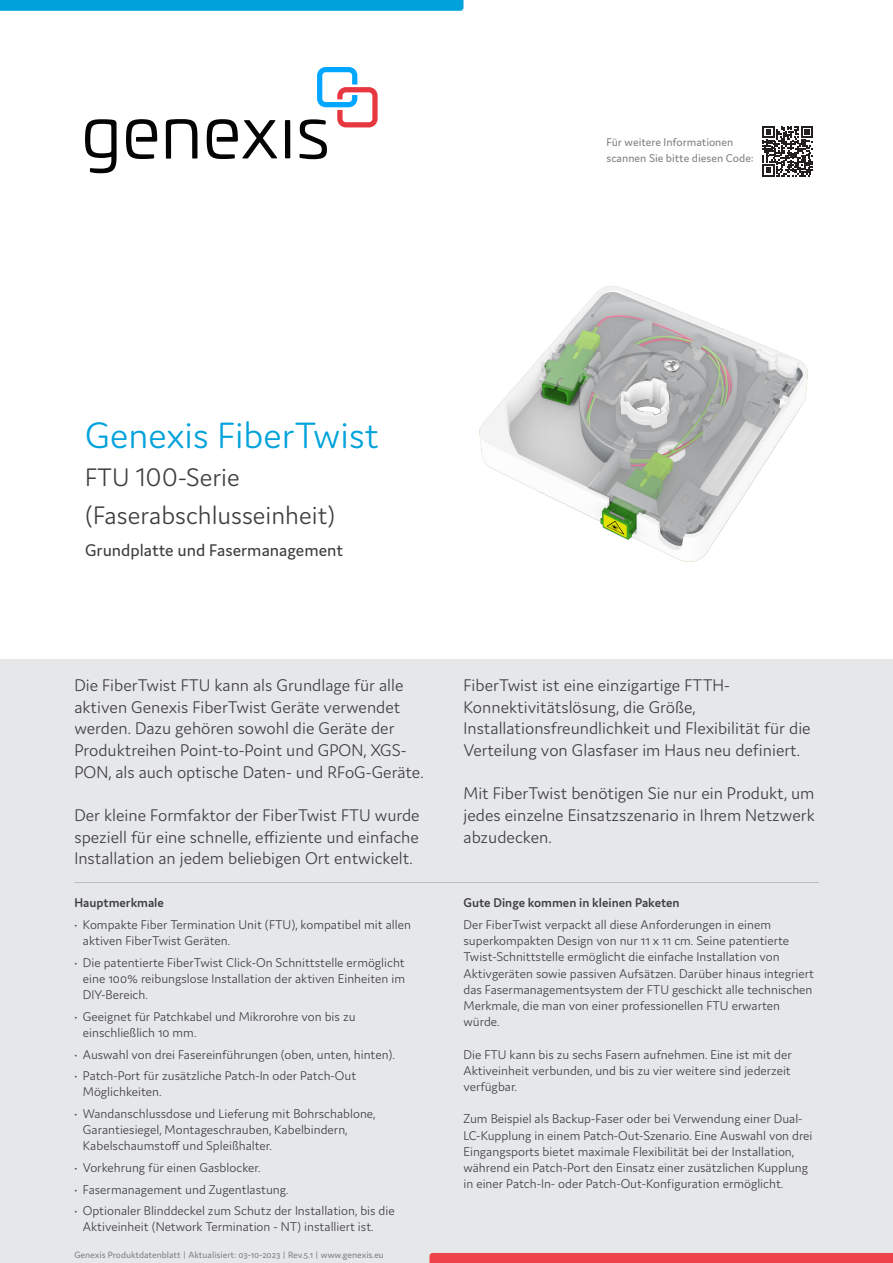
<style>
.page{position:relative;width:893px;height:1263px;background:#fff}
.page>*{position:absolute;margin:0;border:0;box-sizing:border-box;transform-origin:0 0}
.Product_name{font:300 39px "Domus";color:#00a2db}
.Product_Series{font:300 27px "Domus";color:#3e3e3f}
.Intro{font:300 18px/21.6px "Domus";color:#3e3e3f}
.Product_description{font:18px "Domus";color:#3e3e3f}
.Body{font:300 13.5px/16.2px "Domus";color:#3e3e3f}
.Body_header{font:600 13.5px "Domus";color:#3e3e3f}
.t1{font:12px/16.2px "Domus";color:#808285}
.t2{font:9.75px "Domus";color:#808285}
</style>
<div class="page">
<div style="left:0;top:659px;width:893px;height:604px;background:#e6e7e9"></div>
<hr style="left:74px;top:882px;width:745px;height:1px;background:#bcbdc0">
<svg style="left:762px;top:126px;width:51px;height:51px"></svg>
<img style="left:479px;top:286px;width:329px;height:276px">
<div style="left:429px;top:1253px;width:464px;height:10px;background:#ee424a"></div>
<svg style="left:0;top:0;width:463px;height:11px;background:#04a3db"></svg>
<svg style="left:126px;top:119px;width:31px;height:40px"></svg>
<svg style="left:207px;top:119px;width:70px;height:40px"></svg>
<div style="left:285px;top:120px;width:5px;height:38px;background:#040404"></div>
<svg style="left:85px;top:119px;width:32px;height:54px"></svg>
<svg style="left:300px;top:67px;width:78px;height:92px"></svg>
<svg style="left:166px;top:119px;width:31px;height:40px"></svg>
<p class="t1" style="left:606px;top:134px;width:149px">Für weitere Informationen scannen Sie bitte diesen Code:</p>
<p class="Product_name" style="left:85px;top:414px;width:295px">Genexis FiberTwist</p>
<p class="Product_Series" style="left:85px;top:462px;width:156px">FTU 100-Serie</p>
<p class="Product_Series" style="left:85px;top:500px;width:252px">(Faserabschlusseinheit)</p>
<p class="Product_description" style="left:85px;top:541px;width:260px">Grundplatte und Fasermanagement</p>
<p class="Intro" style="left:74px;top:674px;width:351px">Die FiberTwist FTU kann als Grundlage für alle aktiven Genexis FiberTwist Geräte verwendet werden. Dazu gehören sowohl die Geräte der Produktreihen Point-to-Point und GPON, XGS-PON, als auch optische Daten- und RFoG-Geräte.</p>
<p class="Intro" style="left:74px;top:804px;width:347px;text-align:justify">Der kleine Formfaktor der FiberTwist FTU wurde speziell für eine schnelle, effiziente und einfache Installation an jedem beliebigen Ort entwickelt.</p>
<p class="Body_header" style="left:74px;top:895px;width:91px">Hauptmerkmale</p>
<p class="Body" style="left:83px;top:916px;width:329px;text-indent:-9px">• Kompakte Fiber Termination Unit (FTU), kompatibel mit allen aktiven FiberTwist Geräten.</p>
<p class="Body" style="left:83px;top:954px;width:324px;text-align:justify;text-indent:-9px">• Die patentierte FiberTwist Click-On Schnittstelle ermöglicht eine 100% reibungslose Installation der aktiven Einheiten im DIY-Bereich.</p>
<p class="Body" style="left:83px;top:1008px;width:274px;text-indent:-9px">• Geeignet für Patchkabel und Mikrorohre von bis zu einschließlich 10 mm.</p>
<p class="Body" style="left:74px;top:1046px;width:322px">• Auswahl von drei Fasereinführungen (oben, unten, hinten).</p>
<p class="Body" style="left:83px;top:1067px;width:275px;text-indent:-9px">• Patch-Port für zusätzliche Patch-In oder Patch-Out<br>Möglichkeiten.</p>
<p class="Body" style="left:83px;top:1105px;width:294px;text-indent:-9px">• Wandanschlussdose und Lieferung mit Bohrschablone,<br>Garantiesiegel, Montageschrauben, Kabelbindern,<br>Kabelschaumstoff und Spleißhalter.</p>
<p class="Body" style="left:74px;top:1159px;width:188px">• Vorkehrung für einen Gasblocker.</p>
<p class="Body" style="left:74px;top:1181px;width:216px">• Fasermanagement und Zugentlastung.</p>
<p class="Body" style="left:83px;top:1202px;width:313px;text-indent:-9px">• Optionaler Blinddeckel zum Schutz der Installation, bis die<br>Aktiveinheit (Network Termination - NT) installiert ist.</p>
<p class="t2" style="left:74px;top:1250px;width:311px">Genexis Produktdatenblatt | Aktualisiert: 03-10-2023 | Rev.5.1 | www.genexis.eu</p>
<p class="Intro" style="left:463px;top:674px;width:349px">FiberTwist ist eine einzigartige FTTH-Konnektivitätslösung, die Größe, Installationsfreundlichkeit und Flexibilität für die Verteilung von Glasfaser im Haus neu definiert.</p>
<p class="Intro" style="left:463px;top:782px;width:353px;text-align:justify">Mit FiberTwist benötigen Sie nur ein Produkt, um jedes einzelne Einsatzszenario in Ihrem Netzwerk abzudecken.</p>
<p class="Body_header" style="left:463px;top:895px;width:218px">Gute Dinge kommen in kleinen Paketen</p>
<p class="Body" style="left:463px;top:916px;width:352px">Der FiberTwist verpackt all diese Anforderungen in einem superkompakten Design von nur 11 x 11 cm. Seine patentierte Twist-Schnittstelle ermöglicht die einfache Installation von Aktivgeräten sowie passiven Aufsätzen. Darüber hinaus integriert das Fasermanagementsystem der FTU geschickt alle technischen Merkmale, die man von einer professionellen FTU erwarten würde.</p>
<p class="Body" style="left:463px;top:1046px;width:330px;text-align:justify">Die FTU kann bis zu sechs Fasern aufnehmen. Eine ist mit der Aktiveinheit verbunden, und bis zu vier weitere sind jederzeit verfügbar.</p>
<p class="Body" style="left:463px;top:1111px;width:350px">Zum Beispiel als Backup-Faser oder bei Verwendung einer Dual-LC-Kupplung in einem Patch-Out-Szenario. Eine Auswahl von drei Eingangsports bietet maximale Flexibilität bei der Installation, während ein Patch-Port den Einsatz einer zusätzlichen Kupplung in einer Patch-In- oder Patch-Out-Konfiguration ermöglicht.</p>
</div>
